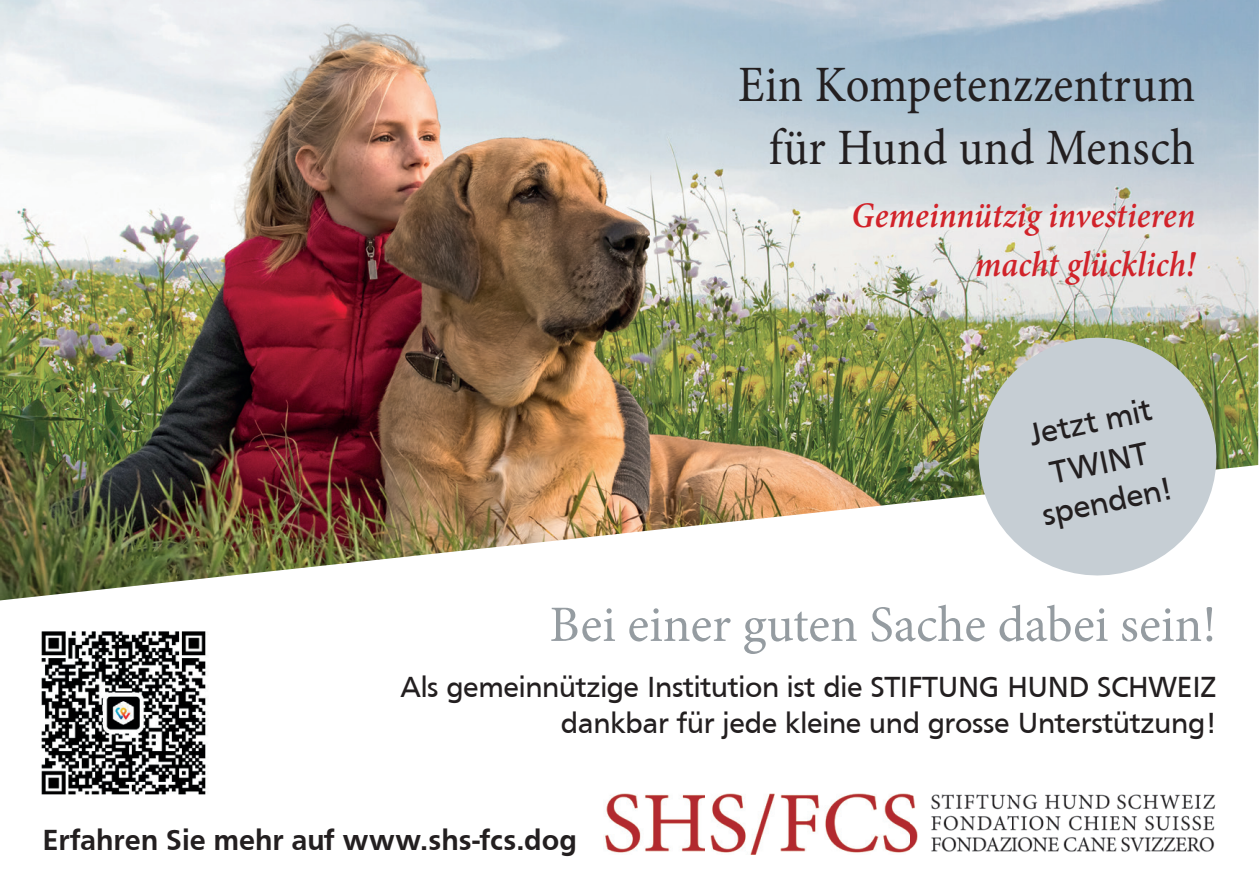
<style>
.page{position:relative;width:1259px;height:893px;background:#fff}
.page>*{position:absolute;margin:0;border:0;box-sizing:border-box;transform-origin:0 0}
.t1{font:51px/63px "Minion Pro";letter-spacing:.01em;color:#231f20;text-align:right;scale:.91 1}
.t2{font:51px "Minion Pro";color:#959ca1}
.t3{font:italic 600 36px/49.2px "Minion Pro";letter-spacing:.005em;color:#d1232a;text-align:right;scale:.91 1}
.t4{font:33px/42px "Frutiger";color:#231f20;text-align:center}
.t5{font:30px/36px "Frutiger";letter-spacing:-.01em;color:#231f20;text-align:right}
.t6{font:700 30px "Frutiger";letter-spacing:-.005em;color:#231f20}
</style>
<div class="page">
<img style="left:0;top:0;width:1259px;height:600px">
<img style="left:605px;top:793px;width:611px;height:62px">
<img style="left:41px;top:631px;width:165px;height:164px">
<svg style="left:963px;top:322px;width:268px;height:269px;fill:#c6ced4"></svg>
<h1 class="t1" style="left:738px;top:53px;width:504px">Ein Kompetenzzentrum für Hund und Mensch</h1>
<p class="t3" style="left:851px;top:190px;width:379px">Gemeinnützig investieren macht glücklich!</p>
<p class="t4" style="left:1025px;top:414px;width:126px;rotate:-12deg">Jetzt mit<br>TWINT</p>
<p class="t4" style="left:1038px;top:494px;width:134px;rotate:-12deg">spenden!</p>
<h1 class="t2" style="left:549px;top:590px;width:668px">Bei einer guten Sache dabei sein!</h1>
<p class="t5" style="left:400px;top:668px;width:817px">Als gemeinnützige Institution ist die STIFTUNG HUND SCHWEIZ dankbar für jede kleine und grosse Unterstützung!</p>
<p class="t6" style="left:43px;top:823px;width:536px">Erfahren Sie mehr auf www.shs-fcs.dog</p>
</div>
